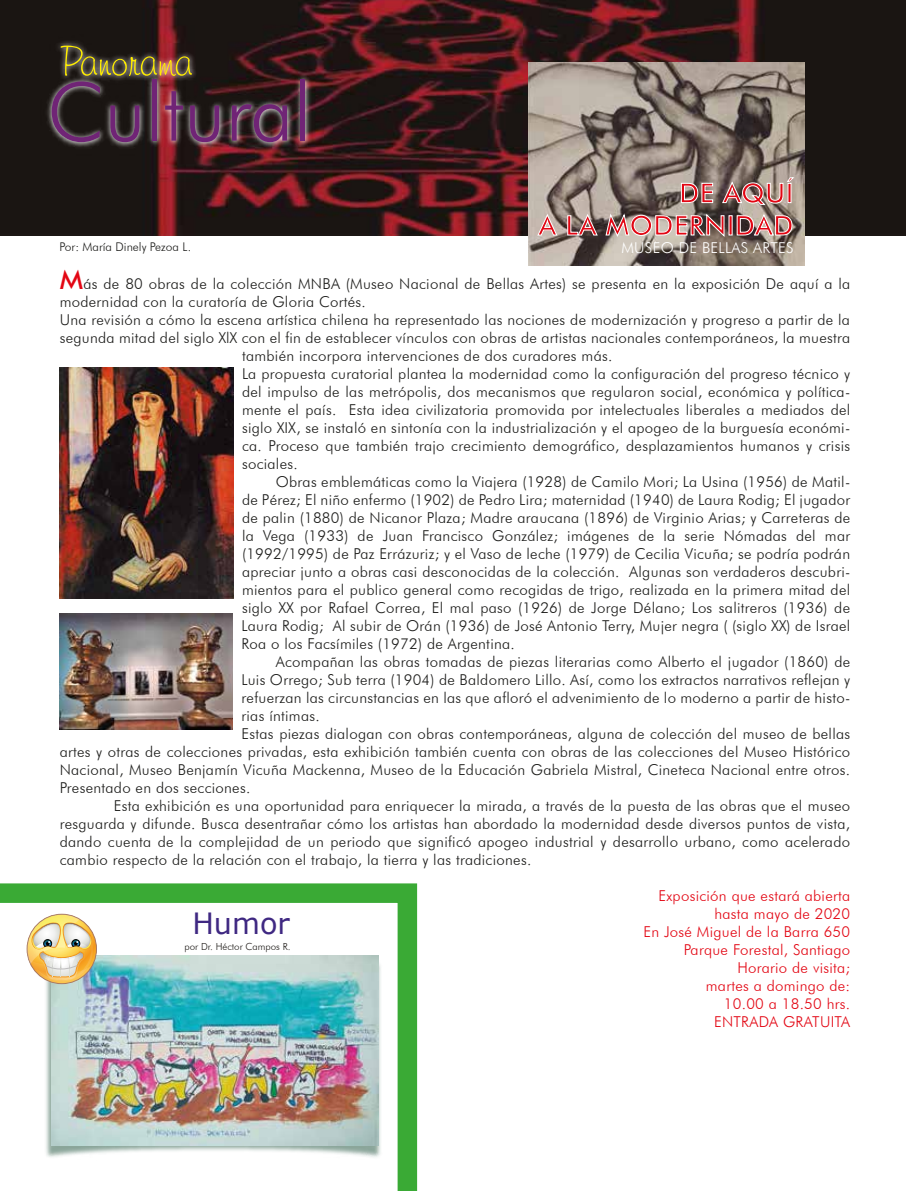
<style>
.page{position:relative;width:906px;height:1191px;background:#fff}
.page>*{position:absolute;margin:0;border:0;box-sizing:border-box;transform-origin:0 0}
.t1{font:29.25px "Verdana";color:#3f2882}
.t2{font:500 27px/32.4px "Futura BT";letter-spacing:.02em;color:#e30613;text-align:right}
.t3{font:300 15px "Futura BT";letter-spacing:.02em;color:#1d1d1b}
.t4{font:300 15px/18px "Futura BT";letter-spacing:.02em;color:#e30613;text-align:right}
.t5{font:300 15px "Futura BT";letter-spacing:.02em;color:#fff}
.t6{font:300 12px "Futura BT";color:#1d1d1b}
.t7{font:300 9.75px "Futura BT";color:#1f1c19}
.s1{font-weight:500;font-size:27px;color:#e30613}
</style>
<div class="page">
<img style="left:0;top:0;width:906px;height:235px">
<img style="left:528px;top:63px;width:276px;height:202px">
<img style="left:0;top:0;width:359px;height:196px">
<svg style="left:52px;top:46px;width:167px;height:96px;background:#4b3333"></svg>
<svg style="left:232px;top:104px;width:55px;height:38px;background:#5d3654"></svg>
<div style="left:300px;top:79px;width:5px;height:62px;background:#702476"></div>
<svg style="left:680px;top:182px;width:33px;height:21px"></svg>
<svg style="left:721px;top:177px;width:74px;height:28px;background:#9d938b"></svg>
<svg style="left:537px;top:213px;width:21px;height:23px"></svg>
<svg style="left:567px;top:213px;width:31px;height:23px"></svg>
<svg style="left:605px;top:211px;width:120px;height:26px;background:#a19a94"></svg>
<svg style="left:736px;top:213px;width:56px;height:23px"></svg>
<img style="left:60px;top:368px;width:173px;height:231px">
<img style="left:60px;top:614px;width:172px;height:115px">
<img style="left:0;top:883px;width:418px;height:308px">
<h2 class="t2" style="left:538px;top:177px;width:256px">DE AQUÍ<br>A LA MODERNIDAD</h2>
<p class="t5" style="left:621px;top:238px;width:174px">MUSEO DE BELLAS ARTES</p>
<p class="t6" style="left:60px;top:239px;width:133px">Por: María Dinely Pezoa L.</p>
<p class="t3" style="left:60px;top:275px;width:792px"><span class="s1">M</span>ás de 80 obras de la colección MNBA (Museo Nacional de Bellas Artes) se presenta en la exposición De aquí a la</p>
<p class="t3" style="left:60px;top:293px;width:308px">modernidad con la curatoría de Gloria Cortés.</p>
<p class="t3" style="left:60px;top:311px;width:792px">Una revisión a cómo la escena artística chilena ha representado las nociones de modernización y progreso a partir de la</p>
<p class="t3" style="left:60px;top:329px;width:792px">segunda mitad del siglo XlX con el fin de establecer vínculos con obras de artistas nacionales contemporáneos, la muestra</p>
<p class="t3" style="left:242px;top:347px;width:372px">también incorpora intervenciones de dos curadores más.</p>
<p class="t3" style="left:242px;top:365px;width:609px">La propuesta curatorial plantea la modernidad como la configuración del progreso técnico y</p>
<p class="t3" style="left:242px;top:383px;width:610px">del impulso de las metrópolis, dos mecanismos que regularon social, económica y política-</p>
<p class="t3" style="left:242px;top:401px;width:610px">mente el país. Esta idea civilizatoria promovida por intelectuales liberales a mediados del</p>
<p class="t3" style="left:242px;top:419px;width:609px">siglo XIX, se instaló en sintonía con la industrialización y el apogeo de la burguesía económi-</p>
<p class="t3" style="left:242px;top:437px;width:609px">ca. Proceso que también trajo crecimiento demográfico, desplazamientos humanos y crisis</p>
<p class="t3" style="left:242px;top:455px;width:57px">sociales.</p>
<p class="t3" style="left:276px;top:473px;width:576px">Obras emblemáticas como la Viajera (1928) de Camilo Mori; La Usina (1956) de Matil-</p>
<p class="t3" style="left:242px;top:491px;width:609px">de Pérez; El niño enfermo (1902) de Pedro Lira; maternidad (1940) de Laura Rodig; El jugador</p>
<p class="t3" style="left:242px;top:509px;width:610px">de palin (1880) de Nicanor Plaza; Madre araucana (1896) de Virginio Arias; y Carreteras de</p>
<p class="t3" style="left:242px;top:527px;width:609px">la Vega (1933) de Juan Francisco González; imágenes de la serie Nómadas del mar</p>
<p class="t3" style="left:242px;top:545px;width:609px">(1992/1995) de Paz Errázuriz; y el Vaso de leche (1979) de Cecilia Vicuña; se podría podrán</p>
<p class="t3" style="left:242px;top:563px;width:610px">apreciar junto a obras casi desconocidas de la colección. Algunas son verdaderos descubri-</p>
<p class="t3" style="left:242px;top:581px;width:609px">mientos para el publico general como recogidas de trigo, realizada en la primera mitad del</p>
<p class="t3" style="left:242px;top:599px;width:609px">siglo XX por Rafael Correa, El mal paso (1926) de Jorge Délano; Los salitreros (1936) de</p>
<p class="t3" style="left:241px;top:617px;width:610px">Laura Rodig; Al subir de Orán (1936) de José Antonio Terry, Mujer negra ( (siglo XX) de Israel</p>
<p class="t3" style="left:241px;top:635px;width:275px">Roa o los Facsímiles (1972) de Argentina.</p>
<p class="t3" style="left:276px;top:653px;width:576px">Acompañan las obras tomadas de piezas literarias como Alberto el jugador (1860) de</p>
<p class="t3" style="left:241px;top:671px;width:610px">Luis Orrego; Sub terra (1904) de Baldomero Lillo. Así, como los extractos narrativos reflejan y</p>
<p class="t3" style="left:241px;top:689px;width:610px">refuerzan las circunstancias en las que afloró el advenimiento de lo moderno a partir de histo-</p>
<p class="t3" style="left:241px;top:707px;width:80px">rias íntimas.</p>
<p class="t3" style="left:241px;top:725px;width:610px">Estas piezas dialogan con obras contemporáneas, alguna de colección del museo de bellas</p>
<p class="t3" style="left:60px;top:743px;width:792px">artes y otras de colecciones privadas, esta exhibición también cuenta con obras de las colecciones del Museo Histórico</p>
<p class="t3" style="left:60px;top:761px;width:792px">Nacional, Museo Benjamín Vicuña Mackenna, Museo de la Educación Gabriela Mistral, Cineteca Nacional entre otros.</p>
<p class="t3" style="left:60px;top:779px;width:192px">Presentado en dos secciones.</p>
<p class="t3" style="left:114px;top:797px;width:738px">Esta exhibición es una oportunidad para enriquecer la mirada, a través de la puesta de las obras que el museo</p>
<p class="t3" style="left:60px;top:815px;width:792px">resguarda y difunde. Busca desentrañar cómo los artistas han abordado la modernidad desde diversos puntos de vista,</p>
<p class="t3" style="left:60px;top:833px;width:792px">dando cuenta de la complejidad de un periodo que significó apogeo industrial y desarrollo urbano, como acelerado</p>
<p class="t3" style="left:60px;top:851px;width:473px">cambio respecto de la relación con el trabajo, la tierra y las tradiciones.</p>
<p class="t4" style="left:643px;top:886px;width:208px">Exposición que estará abierta hasta mayo de 2020<br>En José Miguel de la Barra 650<br>Parque Forestal, Santiago<br>Horario de visita;<br>martes a domingo de:<br>10.00 a 18.50 hrs.<br>ENTRADA GRATUITA</p>
<h1 class="t1" style="left:192px;top:903px;width:99px">Humor</h1>
<p class="t7" style="left:185px;top:940px;width:108px">por Dr. Héctor Campos R.</p>
</div>
